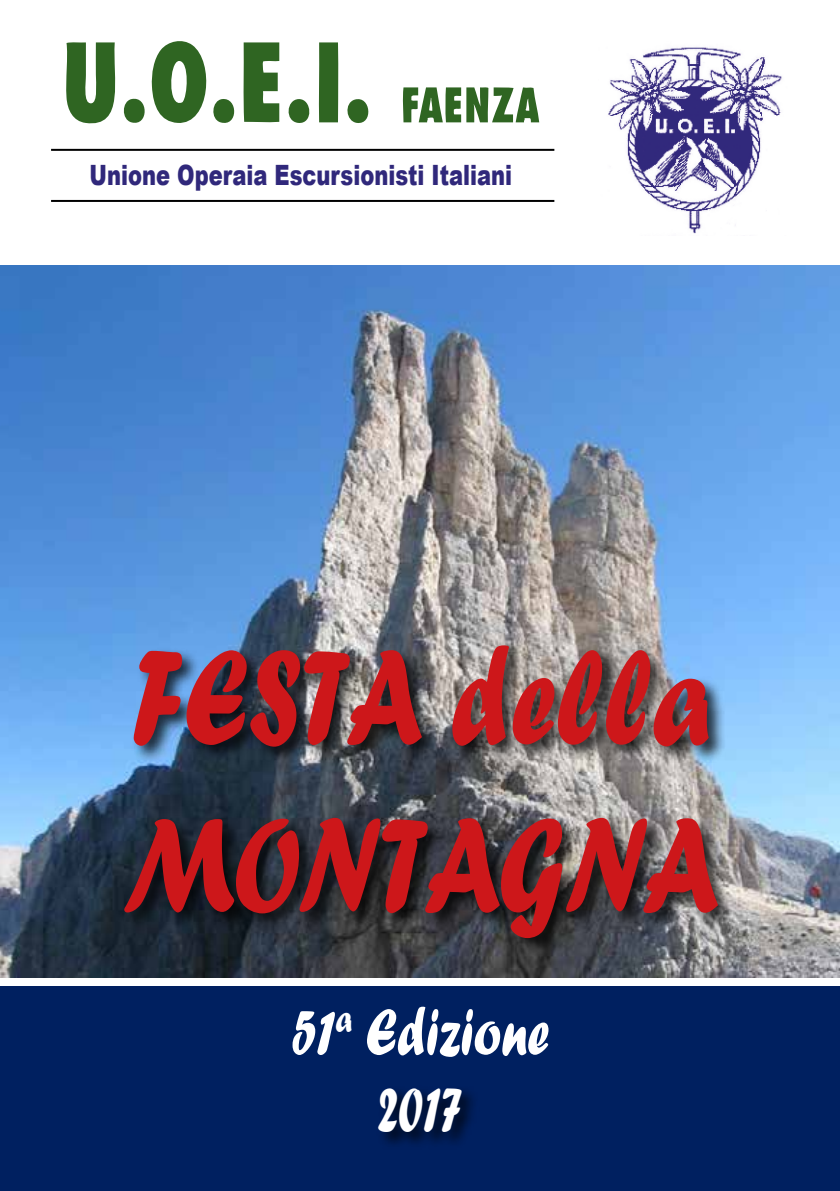
<style>
.page{position:relative;width:840px;height:1191px;background:#fff}
.page>*{position:absolute;margin:0;border:0;box-sizing:border-box;transform-origin:0 0}
.t1{font:140px/168px "Forte";color:#cd171a;scale:.75 1}
.t2{font:68px "Forte";color:#fff;scale:.75 1}
.t3{font:68px "Forte";color:#fff;scale:.69 1}
.t4{font:900 28px "Arial";color:#30287b;scale:.75 1}
</style>
<div class="page">
<img style="left:0;top:265px;width:839px;height:712px">
<div style="left:0;top:986px;width:839px;height:205px;background:#002060"></div>
<svg style="left:66px;top:41px;width:303px;height:83px"></svg>
<svg style="left:402px;top:87px;width:137px;height:35px"></svg>
<hr style="left:51px;top:149px;width:503px;height:2px;background:#000">
<hr style="left:51px;top:200px;width:503px;height:2px;background:#000">
<div style="left:122px;top:643px;width:613px;height:314px;background:#000;opacity:.75"></div>
<div style="left:376px;top:1085px;width:103px;height:65px;background:#000;opacity:.75"></div>
<img style="left:608px;top:47px;width:174px;height:187px">
<p class="t4" style="left:90px;top:155px;width:564px">Unione Operaia Escursionisti Italiani</p>
<h1 class="t1" style="left:122px;top:611px;width:796px">FESTA della<br>MONTAGNA</h1>
<h2 class="t2" style="left:291px;top:992px;width:345px">51<sup>a</sup> Edizione</h2>
<h2 class="t3" style="left:377px;top:1069px;width:125px">2017</h2>
</div>
